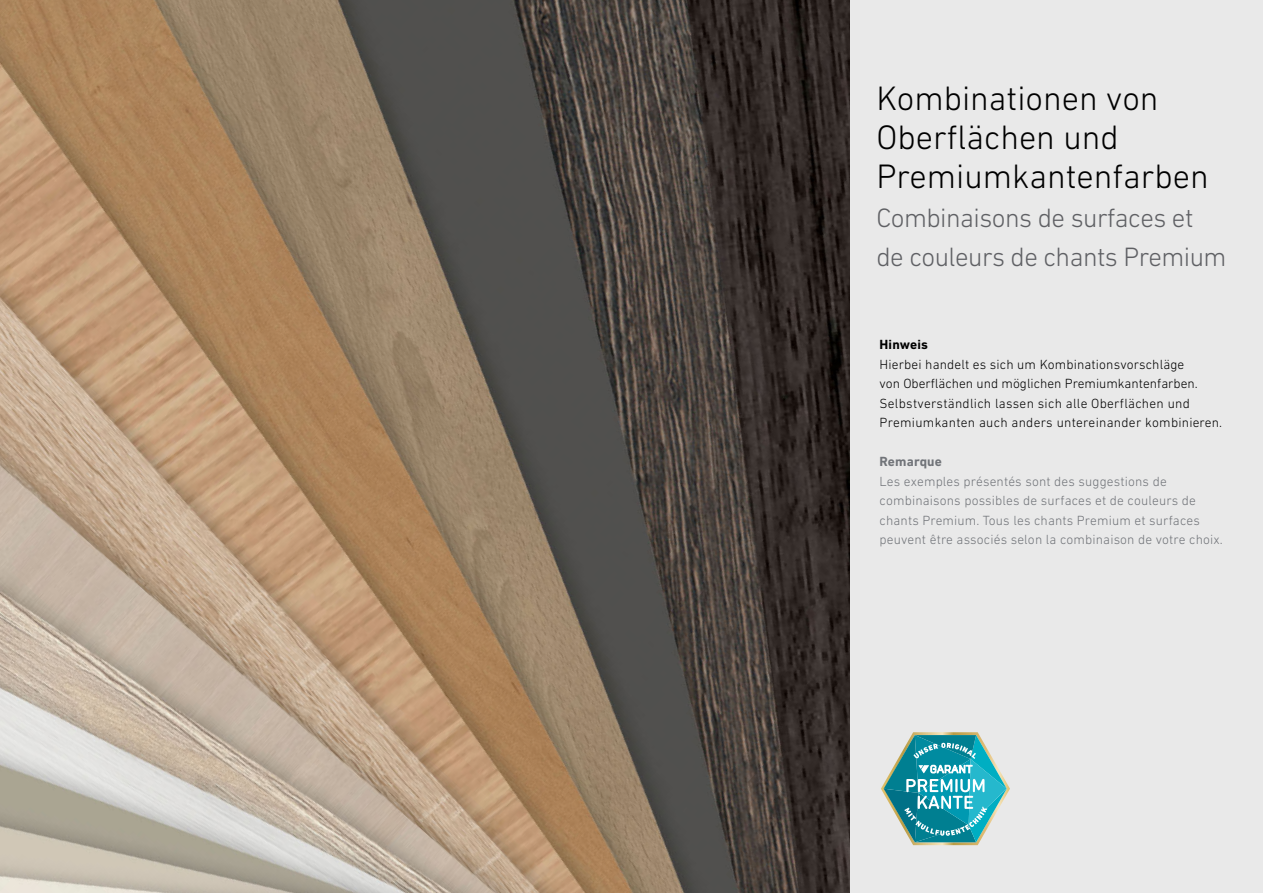
<style>
.page{position:relative;width:1263px;height:893px;background:#fff}
.page>*{position:absolute;margin:0;border:0;box-sizing:border-box;transform-origin:0 0}
.t1{font:300 34.5px/39px "DIN Next LT Pro";color:#000}
.t2{font:300 27px/39px "DIN Next LT Pro";letter-spacing:-.02em;color:#5f6064}
.t3{font:300 13.5px/19.5px "DIN Next LT Pro";letter-spacing:.01em;color:#000}
.t4{font:300 13.5px/19.5px "DIN Next LT Pro";letter-spacing:.01em;color:#717479}
.t5{font:700 13.5px "DIN Next LT Pro";letter-spacing:.01em;color:#717479}
.t6{font:700 13.5px "DIN Next LT Pro";letter-spacing:.01em;color:#000}
</style>
<div class="page">
<img style="left:0;top:0;width:850px;height:893px">
<div style="left:850px;top:0;width:413px;height:893px;background:#e9e9e9"></div>
<svg style="left:881px;top:732px;width:129px;height:114px"></svg>
<h1 class="t1" style="left:876px;top:78px;width:334px">Kombinationen von<br>Oberflächen und<br>Premiumkantenfarben</h1>
<h2 class="t2" style="left:876px;top:198px;width:352px">Combinaisons de surfaces et de couleurs de chants Premium</h2>
<p class="t6" style="left:880px;top:337px;width:50px">Hinweis</p>
<p class="t3" style="left:880px;top:354px;width:344px">Hierbei handelt es sich um Kombinationsvorschläge<br>von Oberflächen und möglichen Premiumkantenfarben.<br>Selbstverständlich lassen sich alle Oberflächen und Premiumkanten auch anders untereinander kombinieren.</p>
<p class="t5" style="left:880px;top:454px;width:64px">Remarque</p>
<p class="t4" style="left:880px;top:471px;width:345px">Les exemples présentés sont des suggestions de combinaisons possibles de surfaces et de couleurs de chants Premium. Tous les chants Premium et surfaces peuvent être associés selon la combinaison de votre choix.</p>
</div>
